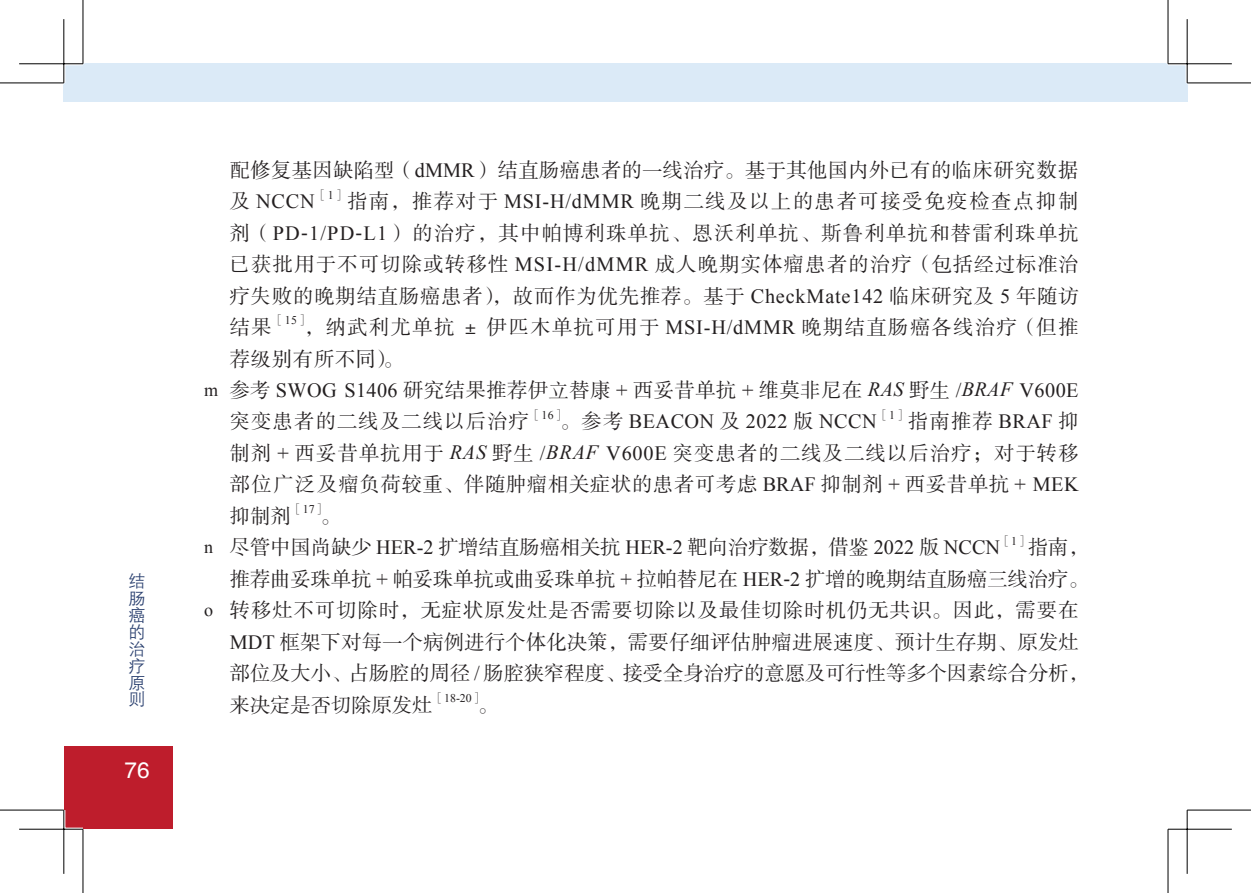
<style>
.page{position:relative;width:1251px;height:893px;background:#fff}
.page>*{position:absolute;margin:0;border:0;box-sizing:border-box;transform-origin:0 0}
.t1{font:22.5px "FZHTJW GB1 0";color:#fff}
.正文{font:20.25px/31.5px "FZSSK GBK1 0";letter-spacing:.025em;color:#231f20}
.正文-2{font:20.25px/31.5px "FZSSK GBK1 0";color:#231f20;text-align:right}
.正文-3{font:20.25px/31.5px "FZSSK GBK1 0";letter-spacing:.07em;color:#231f20}
.正文-4{font:20.25px "Times New Roman";letter-spacing:.02em;color:#231f20}
.t2{font:16.88px/16.9px "FZZDXJW GB1 0";color:#273d6d;text-align:justify}
.正文-5{font:11.7px "FZSSK GBK1 0";color:#231f20}
.正文-6{font:11.7px "Times New Roman";color:#231f20}
.s1{font-family:"Times New Roman"}
.s2{font-family:"Times New Roman";font-size:18px}
.s3{font-family:"Times New Roman";font-style:italic}
.s4{font-family:"FZSSK GBK1 0"}
</style>
<div class="page">
<div style="left:64px;top:64px;width:1103px;height:38px;background:#dbeaf7"></div>
<div style="left:1167px;top:64px;width:19px;height:38px;background:#dbeaf7"></div>
<div style="left:64px;top:746px;width:108px;height:83px;background:#be1d2c"></div>
<svg style="left:0;top:82px;width:64px;height:3px"></svg>
<svg style="left:1186px;top:82px;width:64px;height:3px"></svg>
<svg style="left:0;top:809px;width:64px;height:1px"></svg>
<svg style="left:1187px;top:809px;width:63px;height:1px"></svg>
<svg style="left:82px;top:0;width:3px;height:64px"></svg>
<svg style="left:82px;top:831px;width:1px;height:62px"></svg>
<hr style="left:19px;top:62px;width:64px;height:3px;background:#fff">
<hr style="left:1167px;top:62px;width:64px;height:3px;background:#fff">
<hr style="left:19px;top:828px;width:64px;height:3px;background:#fff">
<hr style="left:62px;top:19px;width:3px;height:64px;background:#fff">
<hr style="left:62px;top:810px;width:3px;height:64px;background:#fff">
<hr style="left:1185px;top:19px;width:3px;height:64px;background:#fff">
<hr style="left:0;top:83px;width:64px;height:1px;background:#000">
<hr style="left:1186px;top:83px;width:64px;height:1px;background:#000">
<hr style="left:0;top:810px;width:64px;height:1px;background:#000">
<hr style="left:1186px;top:810px;width:64px;height:1px;background:#000">
<hr style="left:83px;top:0;width:1px;height:64px;background:#000">
<hr style="left:83px;top:829px;width:1px;height:64px;background:#000">
<hr style="left:1167px;top:0;width:1px;height:64px;background:#000">
<hr style="left:1167px;top:829px;width:1px;height:64px;background:#000">
<hr style="left:19px;top:63px;width:64px;height:1px;background:#000">
<hr style="left:1167px;top:63px;width:64px;height:1px;background:#000">
<hr style="left:19px;top:829px;width:64px;height:1px;background:#000">
<hr style="left:1167px;top:829px;width:64px;height:1px;background:#000">
<hr style="left:63px;top:19px;width:1px;height:64px;background:#000">
<hr style="left:63px;top:810px;width:1px;height:64px;background:#000">
<hr style="left:1186px;top:19px;width:1px;height:64px;background:#000">
<hr style="left:1186px;top:810px;width:1px;height:64px;background:#000">
<p class="t2" style="left:129px;top:573px;width:18px">结肠癌的治疗原则</p>
<p class="t1" style="left:125px;top:758px;width:26px">76</p>
<p class="正文" style="left:230px;top:155px;width:850px">配修复基因缺陷型（<span class="s1">dMMR</span>）结直肠癌患者的一线治疗。基于其他国内外已有的临床研究数据及 <span class="s1">NCCN</span></p>
<p class="正文-5" style="left:315px;top:188px;width:32px">［<span class="s1">1</span>］</p>
<p class="正文" style="left:230px;top:186px;width:850px;text-align:justify;text-indent:118px">指南，推荐对于 <span class="s1">MSI-H/dMMR</span> 晚期二线及以上的患者可接受免疫检查点抑制剂（<span class="s1">PD-1/PD-L1</span>）的治疗，其中帕博利珠单抗、恩沃利单抗、斯鲁利单抗和替雷利珠单抗已获批用于不可切除或转移性 <span class="s1">MSI-H/dMMR</span> 成人晚期实体瘤患者的治疗（包括经过标准治疗失败的晚期结直肠癌患者），故而作为优先推荐。基于 <span class="s1">CheckMate142</span> 临床研究及 <span class="s1">5</span> 年随访结果</p>
<p class="正文-5" style="left:272px;top:314px;width:38px">［<span class="s1">15</span>］</p>
<p class="正文-3" style="left:230px;top:312px;width:850px;text-indent:74px">，纳武利尤单抗 ± 伊匹木单抗可用于 <span class="s1">MSI-H/dMMR</span> 晚期结直肠癌各线治疗（但推荐级别有所不同）。</p>
<p class="正文" style="left:230px;top:375px;width:850px;text-indent:-26px"><span class="s2">m</span> 参考 <span class="s1">SWOG S1406</span> 研究结果推荐伊立替康 <span class="s1">+</span> 西妥昔单抗 <span class="s1">+</span> 维莫非尼在 <span class="s3">RAS</span> 野生 <span class="s1">/</span><span class="s3">BRAF</span> <span class="s1">V600E</span>突变患者的二线及二线以后治疗</p>
<p class="正文-5" style="left:529px;top:408px;width:38px">［<span class="s1">16</span>］</p>
<p class="正文-4" style="left:560px;top:408px;width:318px"><span class="s4">。参考</span> BEACON <span class="s4">及</span> 2022 <span class="s4">版</span> NCCN</p>
<p class="正文-5" style="left:877px;top:408px;width:31px">［<span class="s1">1</span>］</p>
<p class="正文" style="left:230px;top:407px;width:850px;text-align:justify;text-indent:678px">指南推荐 <span class="s1">BRAF</span> 抑制剂 <span class="s1">+</span> 西妥昔单抗用于 <span class="s3">RAS</span> 野生 <span class="s1">/</span><span class="s3">BRAF</span> <span class="s1">V600E</span> 突变患者的二线及二线以后治疗；对于转移部位广泛及瘤负荷较重、伴随肿瘤相关症状的患者可考虑 <span class="s1">BRAF</span> 抑制剂 <span class="s1">+</span> 西妥昔单抗 <span class="s1">+ MEK</span>抑制剂</p>
<p class="正文-5" style="left:291px;top:503px;width:37px">［<span class="s1">17</span>］</p>
<p class="正文" style="left:320px;top:501px;width:22px">。</p>
<p class="正文-2" style="left:204px;top:532px;width:797px"><span class="s2">n</span> 尽管中国尚缺少 <span class="s1">HER-2</span> 扩增结直肠癌相关抗 <span class="s1">HER-2</span> 靶向治疗数据，借鉴 <span class="s1">2022</span> 版 <span class="s1">NCCN</span></p>
<p class="正文-5" style="left:999px;top:534px;width:31px">［<span class="s1">1</span>］</p>
<p class="正文-2" style="left:230px;top:532px;width:860px">指南，<br>推荐曲妥珠单抗 <span class="s1">+</span> 帕妥珠单抗或曲妥珠单抗 <span class="s1">+</span> 拉帕替尼在 <span class="s1">HER-2</span> 扩增的晚期结直肠癌三线治疗。</p>
<p class="正文" style="left:230px;top:595px;width:860px;text-indent:-26px"><span class="s2">o</span> 转移灶不可切除时，无症状原发灶是否需要切除以及最佳切除时机仍无共识。因此，需要在<span class="s1">MDT</span> 框架下对每一个病例进行个体化决策，需要仔细评估肿瘤进展速度、预计生存期、原发灶部位及大小、占肠腔的周径 <span class="s1">/</span> 肠腔狭窄程度、接受全身治疗的意愿及可行性等多个因素综合分析，来决定是否切除原发灶</p>
<p class="正文-6" style="left:432px;top:690px;width:53px"><span class="s4">［</span>18-20<span class="s4">］</span></p>
<p class="正文" style="left:477px;top:690px;width:22px">。</p>
</div>
